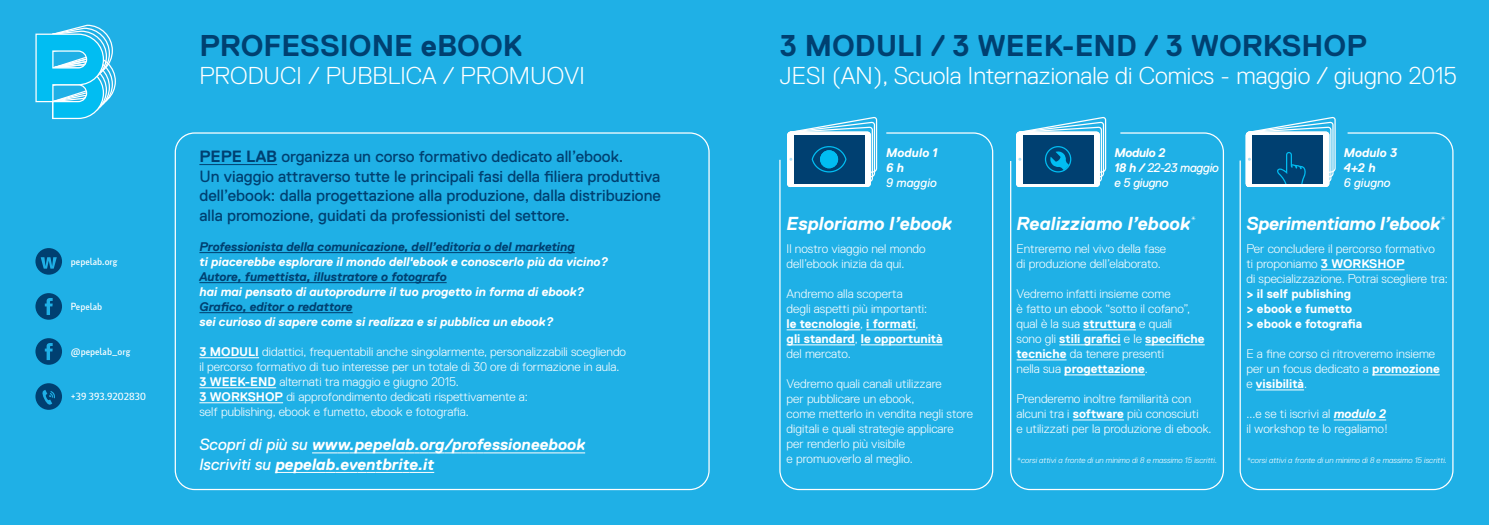
<style>
.page{position:relative;width:1489px;height:525px;background:#fff}
.page>*{position:absolute;margin:0;border:0;box-sizing:border-box;transform-origin:0 0}
.t1{font:700 30px "Replica";color:#004071}
.t2{font:300 24.38px "Replica";color:#fff}
.t3{font:italic 700 18.75px "Replica";color:#fff}
.t4{font:italic 700 18.75px "Replica";letter-spacing:-.02em;color:#fff}
.t5{font:16.25px/19.5px "Replica";color:#004071}
.t6{font:italic 700 16.25px/19.5px "Replica";color:#fff}
.t7{font:300 12.5px/15px "Replica";color:#fff}
.t8{font:italic 700 12.5px/15px "Replica";color:#fff}
.t9{font:italic 700 12.5px "Replica";color:#004071}
.t10{font:700 12.5px/15px "Replica";color:#fff}
.t11{font:italic 12.5px/15px "Replica";letter-spacing:-.025em;color:#fff}
.t12{font:600 10px "Botanika";color:#fff}
.t13{font:italic 300 8.12px "Replica";color:#fff}
.s1{font-weight:700}
.s2{font-weight:400}
.s3{font-weight:700;font-style:italic}
</style>
<div class="page">
<div style="left:0;top:0;width:1488px;height:524px;background:#1fb0e6"></div>
<svg style="left:35px;top:25px;width:81px;height:94px"></svg>
<svg style="left:779px;top:132px;width:214px;height:358px"></svg>
<svg style="left:1010px;top:132px;width:214px;height:358px"></svg>
<svg style="left:1239px;top:132px;width:214px;height:358px"></svg>
<hr style="left:199px;top:164px;width:78px;height:1px;background:#004071">
<hr style="left:199px;top:252px;width:376px;height:1px;background:#004071">
<hr style="left:199px;top:282px;width:247px;height:1px;background:#004071">
<hr style="left:199px;top:312px;width:153px;height:1px;background:#004071">
<hr style="left:199px;top:357px;width:60px;height:1px;background:#fff">
<hr style="left:199px;top:387px;width:77px;height:1px;background:#fff">
<hr style="left:199px;top:402px;width:84px;height:1px;background:#fff">
<svg style="left:312px;top:452px;width:37px;height:1px"></svg>
<hr style="left:349px;top:452px;width:56px;height:1px;background:#fff">
<svg style="left:405px;top:452px;width:78px;height:1px"></svg>
<hr style="left:483px;top:452px;width:102px;height:1px;background:#fff">
<hr style="left:275px;top:472px;width:51px;height:1px;background:#fff">
<svg style="left:326px;top:472px;width:108px;height:1px"></svg>
<svg style="left:35px;top:293px;width:27px;height:26px"></svg>
<svg style="left:35px;top:338px;width:27px;height:26px"></svg>
<svg style="left:35px;top:248px;width:27px;height:26px"></svg>
<svg style="left:1015px;top:117px;width:91px;height:69px;background:#458ab0"></svg>
<svg style="left:1245px;top:117px;width:91px;height:69px;background:#4688ad"></svg>
<svg style="left:786px;top:117px;width:91px;height:69px;background:#458cb3"></svg>
<svg style="left:35px;top:383px;width:27px;height:26px"></svg>
<p class="t12" style="left:71px;top:255px;width:48px">pepelab.org</p>
<p class="t12" style="left:71px;top:300px;width:33px">Pepelab</p>
<p class="t12" style="left:71px;top:345px;width:61px">@pepelab_org</p>
<p class="t12" style="left:71px;top:390px;width:76px">+39 393.9202830</p>
<h1 class="t1" style="left:199px;top:29px;width:324px">PROFESSIONE eBOOK</h1>
<h2 class="t2" style="left:199px;top:62px;width:387px">PRODUCI / PUBBLICA / PROMUOVI</h2>
<p class="t5" style="left:199px;top:147px;width:463px"><span class="s1">PEPE LAB</span> organizza un corso formativo dedicato all’ebook.<br>Un viaggio attraverso tutte le principali fasi della filiera produttiva dell’ebook: dalla progettazione alla produzione, dalla distribuzione alla promozione, guidati da professionisti del settore.</p>
<p class="t9" style="left:199px;top:239px;width:377px">Professionista della comunicazione, dell’editoria o del marketing</p>
<p class="t8" style="left:199px;top:254px;width:410px">ti piacerebbe esplorare il mondo dell'ebook e conoscerlo più da vicino?</p>
<p class="t9" style="left:199px;top:269px;width:249px">Autore, fumettista, illustratore o fotografo</p>
<p class="t8" style="left:199px;top:284px;width:387px">hai mai pensato di autoprodurre il tuo progetto in forma di ebook?</p>
<p class="t9" style="left:199px;top:299px;width:155px">Grafico, editor o redattore</p>
<p class="t8" style="left:199px;top:314px;width:356px">sei curioso di sapere come si realizza e si pubblica un ebook?</p>
<p class="t7" style="left:199px;top:344px;width:428px"><span class="s1">3 MODULI</span> didattici, frequentabili anche singolarmente, personalizzabili scegliendo il percorso formativo di tuo interesse per un totale di 30 ore di formazione in aula.<br><span class="s1">3 WEEK-END</span> alternati tra maggio e giugno 2015.<br><span class="s1">3 WORKSHOP</span> di approfondimento dedicati rispettivamente a:<br>self publishing, ebook e fumetto, ebook e fotografia.</p>
<h3 class="t6" style="left:199px;top:435px;width:387px"><span class="s2">Scopri di più su</span> www.pepelab.org/professioneebook<br><span class="s2">Iscriviti su</span> pepelab.eventbrite.it</h3>
<h1 class="t1" style="left:780px;top:29px;width:588px">3 MODULI / 3 WEEK-END / 3 WORKSHOP</h1>
<h2 class="t2" style="left:780px;top:62px;width:678px">JESI (AN), Scuola Internazionale di Comics - maggio / giugno 2015</h2>
<p class="t8" style="left:886px;top:145px;width:53px">Modulo 1<br>6 h</p>
<p class="t11" style="left:886px;top:175px;width:52px">9 maggio</p>
<h3 class="t3" style="left:786px;top:213px;width:167px">Esploriamo l’ebook</h3>
<p class="t7" style="left:786px;top:241px;width:141px">Il nostro viaggio nel mondo dell’ebook inizia da qui.</p>
<p class="t7" style="left:786px;top:286px;width:157px">Andremo alla scoperta<br>degli aspetti più importanti:<br><span class="s1">le tecnologie</span>, <span class="s1">i formati</span>,<br><span class="s1">gli standard</span>, <span class="s1">le opportunità </span>del mercato.</p>
<p class="t7" style="left:786px;top:376px;width:188px">Vedremo quali canali utilizzare<br>per pubblicare un ebook,<br>come metterlo in vendita negli store digitali e quali strategie applicare per renderlo più visibile<br>e promuoverlo al meglio.</p>
<p class="t11" style="left:1114px;top:145px;width:106px"><span class="s1">Modulo 2<br>18 h /</span> 22-23 maggio e 5 giugno</p>
<p class="t8" style="left:1343px;top:145px;width:55px">Modulo 3<br>4+2 h</p>
<p class="t11" style="left:1343px;top:175px;width:48px">6 giugno</p>
<h3 class="t3" style="left:1016px;top:213px;width:181px">Realizziamo l’ebook<sup>*</sup></h3>
<p class="t7" style="left:1016px;top:241px;width:151px">Entreremo nel vivo della fase di produzione dell’elaborato.</p>
<p class="t7" style="left:1016px;top:286px;width:190px">Vedremo infatti insieme come<br>è fatto un ebook “sotto il cofano”, qual è la sua <span class="s1">struttura</span> e quali<br>sono gli <span class="s1">stili grafici</span> e le <span class="s1">specifiche tecniche</span> da tenere presenti<br>nella sua <span class="s1">progettazione</span>.</p>
<p class="t7" style="left:1016px;top:391px;width:196px">Prenderemo inoltre familiarità con alcuni tra i <span class="s1">software</span> più conosciuti<br>e utilizzati per la produzione di ebook.</p>
<p class="t13" style="left:1016px;top:455px;width:202px">*corsi attivi a fronte di un minimo di 8 e massimo 15 iscritti.</p>
<h3 class="t4" style="left:1246px;top:213px;width:201px">Sperimentiamo l’ebook<sup>*</sup></h3>
<p class="t7" style="left:1246px;top:241px;width:203px">Per concludere il percorso formativo<br>ti proponiamo <span class="s1">3 WORKSHOP<br></span>di specializzazione. Potrai scegliere tra:</p>
<p class="t10" style="left:1246px;top:286px;width:117px">&gt; il self publishing<br>&gt; ebook e fumetto &gt; ebook e fotografia</p>
<p class="t7" style="left:1246px;top:346px;width:195px">E a fine corso ci ritroveremo insieme per un focus dedicato a <span class="s1">promozione </span>e <span class="s1">visibilità</span>.</p>
<p class="t7" style="left:1246px;top:406px;width:143px">...e se ti iscrivi al <span class="s3">modulo 2 </span>il workshop te lo regaliamo!</p>
<p class="t13" style="left:1246px;top:455px;width:202px">*corsi attivi a fronte di un minimo di 8 e massimo 15 iscritti.</p>
</div>
